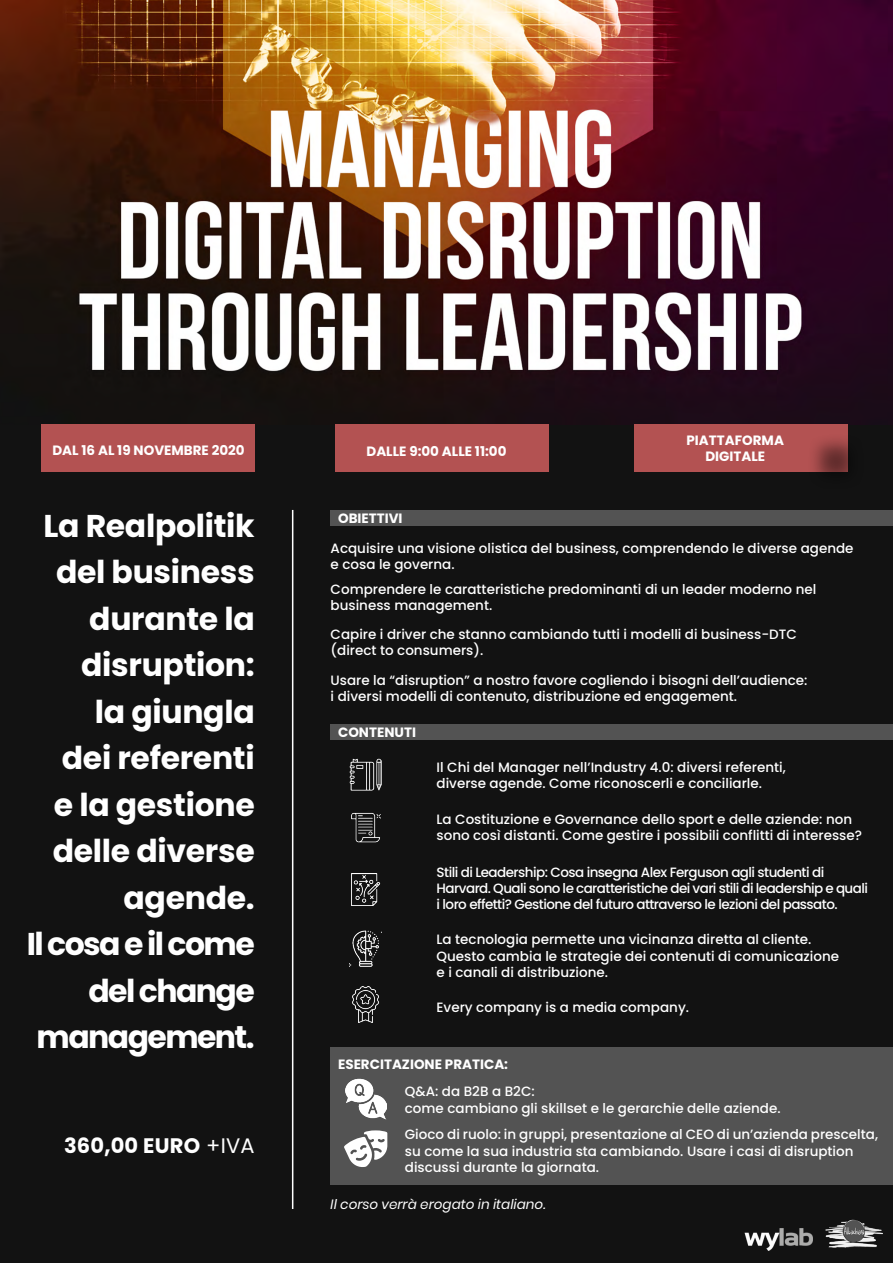
<style>
.page{position:relative;width:893px;height:1263px;background:#121212}
.page>*{position:absolute;margin:0;border:0;box-sizing:border-box;transform-origin:0 0}
.t1{font:700 31.5px/46.5px "Poppins";letter-spacing:-.01em;color:#fff;text-align:right}
.t2{font:700 21px "Poppins";letter-spacing:.01em;color:#fff}
.t3{font:500 13.5px/16.2px "Poppins";color:#fff}
.t4{font:500 13.5px/16.2px "Poppins";letter-spacing:-.04em;color:#fff}
.t5{font:700 13.5px/16.2px "Poppins";color:#fff;text-align:center}
.t6{font:italic 13.5px "Poppins";color:#fff}
.s1{font-weight:400}
</style>
<div class="page">
<img style="left:0;top:0;width:893px;height:424px">
<div style="left:331px;top:510px;width:562px;height:16px;background:#535353"></div>
<img style="left:350px;top:930px;width:32px;height:36px">
<img style="left:351px;top:873px;width:30px;height:32px">
<img style="left:351px;top:812px;width:30px;height:31px">
<img style="left:352px;top:986px;width:27px;height:36px">
<div style="left:331px;top:724px;width:562px;height:16px;background:#535353"></div>
<hr style="left:292px;top:510px;width:1px;height:699px;background:#fff">
<div style="left:634px;top:424px;width:213px;height:47px;background:#b35252"></div>
<div style="left:808px;top:433px;width:57px;height:57px;background:#000;opacity:.45"></div>
<div style="left:41px;top:424px;width:214px;height:47px;background:#b35252"></div>
<div style="left:335px;top:424px;width:213px;height:47px;background:#b35252"></div>
<div style="left:331px;top:1047px;width:562px;height:138px;background:#535353"></div>
<svg style="left:344px;top:1130px;width:43px;height:37px"></svg>
<img style="left:345px;top:1078px;width:41px;height:41px">
<img style="left:826px;top:1219px;width:57px;height:29px">
<img style="left:744px;top:1228px;width:69px;height:22px">
<img style="left:350px;top:758px;width:31px;height:32px">
<p class="t5" style="left:52px;top:442px;width:194px">DAL 16 AL 19 NOVEMBRE 2020</p>
<p class="t5" style="left:367px;top:444px;width:141px">DALLE 9:00 ALLE 11:00</p>
<p class="t5" style="left:686px;top:432px;width:99px">PIATTAFORMA<br>DIGITALE</p>
<h1 class="t1" style="left:27px;top:502px;width:230px">La Realpolitik del business durante la disruption:<br>la giungla<br>dei referenti<br>e la gestione delle diverse agende.<br>Il cosa e il come del change management.</h1>
<h2 class="t2" style="left:64px;top:1134px;width:192px">360,00 EURO <span class="s1">+IVA</span></h2>
<p class="t5" style="left:338px;top:510px;width:66px">OBIETTIVI</p>
<p class="t3" style="left:331px;top:540px;width:524px">Acquisire una visione olistica del business, comprendendo le diverse agende e cosa le governa.</p>
<p class="t3" style="left:331px;top:581px;width:487px">Comprendere le caratteristiche predominanti di un leader moderno nel business management.</p>
<p class="t3" style="left:331px;top:626px;width:468px">Capire i driver che stanno cambiando tutti i modelli di business-DTC (direct to consumers).</p>
<p class="t3" style="left:331px;top:672px;width:478px">Usare la “disruption” a nostro favore cogliendo i bisogni dell’audience: i diversi modelli di contenuto, distribuzione ed engagement.</p>
<p class="t5" style="left:338px;top:724px;width:79px">CONTENUTI</p>
<p class="t3" style="left:437px;top:759px;width:351px">Il Chi del Manager nell’Industry 4.0: diversi referenti, diverse agende. Come riconoscerli e conciliarle.</p>
<p class="t3" style="left:437px;top:811px;width:427px">La Costituzione e Governance dello sport e delle aziende: non sono così distanti. Come gestire i possibili conflitti di interesse?</p>
<p class="t4" style="left:437px;top:864px;width:433px">Stili di Leadership: Cosa insegna Alex Ferguson agli studenti di<br>Harvard. Quali sono le caratteristiche dei vari stili di leadership e quali i loro effetti? Gestione del futuro attraverso le lezioni del passato.</p>
<p class="t3" style="left:437px;top:932px;width:404px">La tecnologia permette una vicinanza diretta al cliente.<br>Questo cambia le strategie dei contenuti di comunicazione e i canali di distribuzione.</p>
<p class="t3" style="left:437px;top:999px;width:254px">Every company is a media company.</p>
<p class="t5" style="left:338px;top:1056px;width:172px">ESERCITAZIONE PRATICA:</p>
<p class="t3" style="left:405px;top:1083px;width:377px">Q&amp;A: da B2B a B2C:<br>come cambiano gli skillset e le gerarchie delle aziende.</p>
<p class="t3" style="left:405px;top:1127px;width:475px">Gioco di ruolo: in gruppi, presentazione al CEO di un’azienda prescelta, su come la sua industria sta cambiando. Usare i casi di disruption discussi durante la giornata.</p>
<p class="t6" style="left:331px;top:1196px;width:216px">Il corso verrà erogato in italiano.</p>
</div>
